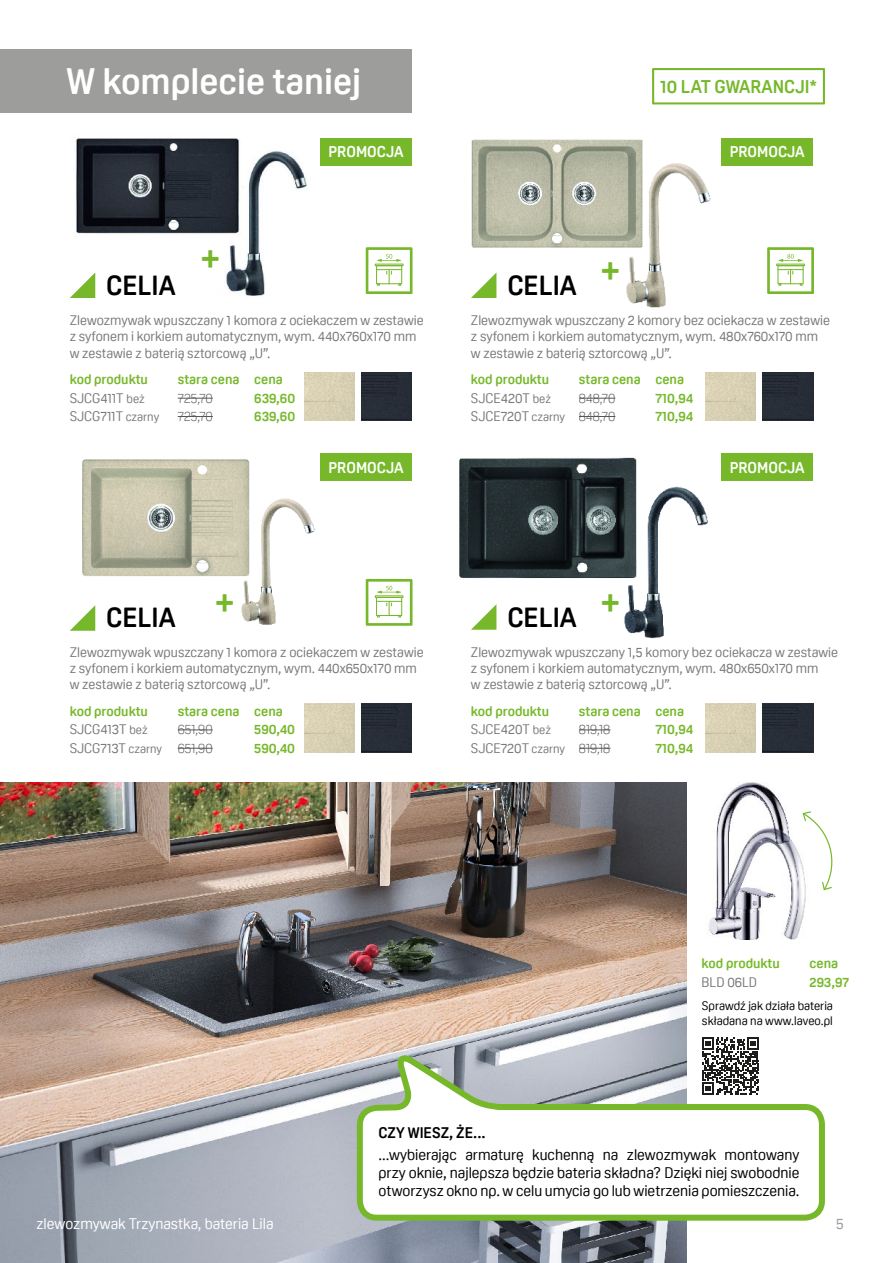
<style>
.page{position:relative;width:893px;height:1263px;background:#fff}
.page>*{position:absolute;margin:0;border:0;box-sizing:border-box;transform-origin:0 0}
.t1{font:700 36px "Oscine";color:#fff}
.t2{font:700 36px "Oscine";color:#76b82a}
.t3{font:700 27px "Oscine";color:#000}
.t4{font:700 18px "Oscine";color:#76b82a}
.t5{font:700 15.15px "Oscine";color:#fff}
.t6{font:15px/18px "Oscine";color:#000;text-align:justify}
.t7{font:15px "Oscine";color:#fff}
.t8{font:700 15px "Oscine";color:#000}
.t9{font:15px "Oscine";color:#9d9d9c}
.t10{font:13.5px/16.2px "Oscine";color:#797979}
.t11{font:700 13.5px "Oscine";color:#76b82a}
.t12{font:300 13.5px "Oscine";color:#575756}
.t13{font:12px/14.4px "Oscine";color:#000}
.s1{font-size:12px}
.s2{font-weight:300;color:#575756}
</style>
<div class="page">
<img style="left:709px;top:782px;width:97px;height:158px">
<svg style="left:802px;top:810px;width:31px;height:81px"></svg>
<img style="left:0;top:782px;width:687px;height:481px">
<svg style="left:354px;top:1050px;width:471px;height:174px"></svg>
<svg style="left:702px;top:1037px;width:57px;height:58px"></svg>
<img style="left:75px;top:138px;width:232px;height:160px">
<img style="left:82px;top:459px;width:233px;height:172px">
<img style="left:471px;top:139px;width:240px;height:169px">
<img style="left:459px;top:457px;width:249px;height:182px">
<div style="left:0;top:49px;width:412px;height:64px;background:#9d9d9c"></div>
<div style="left:320px;top:138px;width:92px;height:27px;background:#76b82a"></div>
<div style="left:320px;top:453px;width:92px;height:28px;background:#76b82a"></div>
<div style="left:721px;top:138px;width:92px;height:27px;background:#76b82a"></div>
<div style="left:721px;top:453px;width:92px;height:28px;background:#76b82a"></div>
<svg style="left:70px;top:272px;width:25px;height:26px"></svg>
<svg style="left:70px;top:605px;width:25px;height:26px"></svg>
<svg style="left:471px;top:272px;width:25px;height:26px"></svg>
<svg style="left:471px;top:604px;width:25px;height:26px"></svg>
<hr style="left:178px;top:398px;width:35px;height:1px;background:#575756">
<hr style="left:178px;top:416px;width:35px;height:1px;background:#575756">
<hr style="left:178px;top:729px;width:35px;height:1px;background:#575756">
<hr style="left:178px;top:748px;width:35px;height:1px;background:#575756">
<hr style="left:579px;top:398px;width:36px;height:1px;background:#575756">
<hr style="left:579px;top:416px;width:36px;height:1px;background:#575756">
<hr style="left:579px;top:729px;width:31px;height:1px;background:#575756">
<hr style="left:579px;top:748px;width:31px;height:1px;background:#575756">
<svg style="left:366px;top:247px;width:46px;height:47px"></svg>
<svg style="left:366px;top:579px;width:46px;height:47px"></svg>
<img style="left:304px;top:372px;width:50px;height:49px">
<div style="left:362px;top:372px;width:50px;height:49px;background:#262d37"></div>
<img style="left:304px;top:704px;width:50px;height:49px">
<div style="left:362px;top:704px;width:50px;height:49px;background:#262d37"></div>
<img style="left:705px;top:372px;width:50px;height:49px">
<div style="left:763px;top:372px;width:50px;height:49px;background:#262d37"></div>
<img style="left:705px;top:704px;width:50px;height:49px">
<div style="left:763px;top:704px;width:50px;height:49px;background:#262d37"></div>
<svg style="left:767px;top:247px;width:47px;height:47px"></svg>
<svg style="left:652px;top:68px;width:173px;height:36px"></svg>
<h1 class="t1" style="left:67px;top:61px;width:296px">W komplecie taniej</h1>
<h3 class="t4" style="left:660px;top:76px;width:158px">10 LAT GWARANCJI*</h3>
<p class="t5" style="left:329px;top:143px;width:76px">PROMOCJA</p>
<p class="t5" style="left:730px;top:143px;width:76px">PROMOCJA</p>
<h2 class="t3" style="left:106px;top:270px;width:71px">CELIA</h2>
<h1 class="t2" style="left:200px;top:238px;width:22px">+</h1>
<h2 class="t3" style="left:507px;top:270px;width:71px">CELIA</h2>
<h1 class="t2" style="left:600px;top:250px;width:22px">+</h1>
<p class="t10" style="left:70px;top:312px;width:355px">Zlewozmywak wpuszczany 1 komora z ociekaczem w zestawie z syfonem i korkiem automatycznym, wym. 440x760x170 mm w zestawie z baterią sztorcową „U”.</p>
<p class="t10" style="left:471px;top:312px;width:361px">Zlewozmywak wpuszczany 2 komory bez ociekacza w zestawie z syfonem i korkiem automatycznym, wym. 480x760x170 mm w zestawie z baterią sztorcową „U”.</p>
<p class="t11" style="left:70px;top:372px;width:80px">kod produktu</p>
<p class="t11" style="left:178px;top:372px;width:107px">stara cena cena</p>
<p class="t10" style="left:70px;top:390px;width:77px">SJCG411T <span class="s1">beż</span></p>
<p class="t12" style="left:178px;top:390px;width:37px">725,70</p>
<p class="t11" style="left:254px;top:390px;width:42px">639,60</p>
<p class="t10" style="left:70px;top:408px;width:91px">SJCG711T <span class="s1">czarny</span></p>
<p class="t12" style="left:178px;top:409px;width:37px">725,70</p>
<p class="t11" style="left:254px;top:409px;width:42px">639,60</p>
<p class="t11" style="left:471px;top:372px;width:80px">kod produktu</p>
<p class="t11" style="left:579px;top:372px;width:107px">stara cena cena</p>
<p class="t10" style="left:471px;top:390px;width:82px">SJCE420T <span class="s1">beż</span></p>
<p class="t12" style="left:579px;top:390px;width:38px">848,70</p>
<p class="t11" style="left:655px;top:390px;width:40px">710,94</p>
<p class="t10" style="left:471px;top:408px;width:146px">SJCE720T <span class="s1">czarny</span> <span class="s2">848,70</span></p>
<p class="t11" style="left:655px;top:409px;width:40px">710,94</p>
<p class="t5" style="left:329px;top:459px;width:76px">PROMOCJA</p>
<p class="t5" style="left:730px;top:459px;width:76px">PROMOCJA</p>
<h2 class="t3" style="left:106px;top:602px;width:71px">CELIA</h2>
<h1 class="t2" style="left:214px;top:582px;width:22px">+</h1>
<h1 class="t2" style="left:600px;top:582px;width:22px">+</h1>
<h2 class="t3" style="left:507px;top:602px;width:71px">CELIA</h2>
<p class="t10" style="left:70px;top:644px;width:355px">Zlewozmywak wpuszczany 1 komora z ociekaczem w zestawie z syfonem i korkiem automatycznym, wym. 440x650x170 mm w zestawie z baterią sztorcową „U”.</p>
<p class="t11" style="left:70px;top:704px;width:80px">kod produktu</p>
<p class="t11" style="left:178px;top:704px;width:107px">stara cena cena</p>
<p class="t10" style="left:70px;top:721px;width:79px">SJCG413T <span class="s1">beż</span></p>
<p class="t12" style="left:178px;top:722px;width:36px">651,90</p>
<p class="t11" style="left:254px;top:722px;width:42px">590,40</p>
<p class="t10" style="left:70px;top:740px;width:144px">SJCG713T <span class="s1">czarny</span> <span class="s2">651,90</span></p>
<p class="t11" style="left:254px;top:740px;width:42px">590,40</p>
<p class="t10" style="left:471px;top:644px;width:369px">Zlewozmywak wpuszczany 1,5 komory bez ociekacza w zestawie z syfonem i korkiem automatycznym, wym. 480x650x170 mm<br>w zestawie z baterią sztorcową „U”.</p>
<p class="t11" style="left:471px;top:704px;width:80px">kod produktu</p>
<p class="t11" style="left:579px;top:704px;width:107px">stara cena cena</p>
<p class="t10" style="left:471px;top:721px;width:82px">SJCE420T <span class="s1">beż</span></p>
<p class="t12" style="left:579px;top:722px;width:33px">819,18</p>
<p class="t11" style="left:655px;top:722px;width:40px">710,94</p>
<p class="t10" style="left:471px;top:740px;width:141px">SJCE720T <span class="s1">czarny</span> <span class="s2">819,18</span></p>
<p class="t11" style="left:655px;top:740px;width:40px">710,94</p>
<p class="t11" style="left:702px;top:956px;width:80px">kod produktu</p>
<p class="t11" style="left:810px;top:956px;width:30px">cena</p>
<p class="t10" style="left:702px;top:974px;width:57px">BLD 06LD</p>
<p class="t11" style="left:810px;top:974px;width:41px">293,97</p>
<p class="t13" style="left:702px;top:999px;width:133px">Sprawdź jak działa bateria składana na www.laveo.pl</p>
<p class="t7" style="left:37px;top:1215px;width:238px">zlewozmywak Trzynastka, bateria Lila</p>
<p class="t8" style="left:379px;top:1124px;width:109px">CZY WIESZ, ŻE...</p>
<p class="t6" style="left:379px;top:1146px;width:422px">...wybierając armaturę kuchenną na zlewozmywak montowany przy oknie, najlepsza będzie bateria składna? Dzięki niej swobodnie otworzysz okno np. w celu umycia go lub wietrzenia pomieszczenia.</p>
<p class="t9" style="left:836px;top:1215px;width:9px">5</p>
</div>
